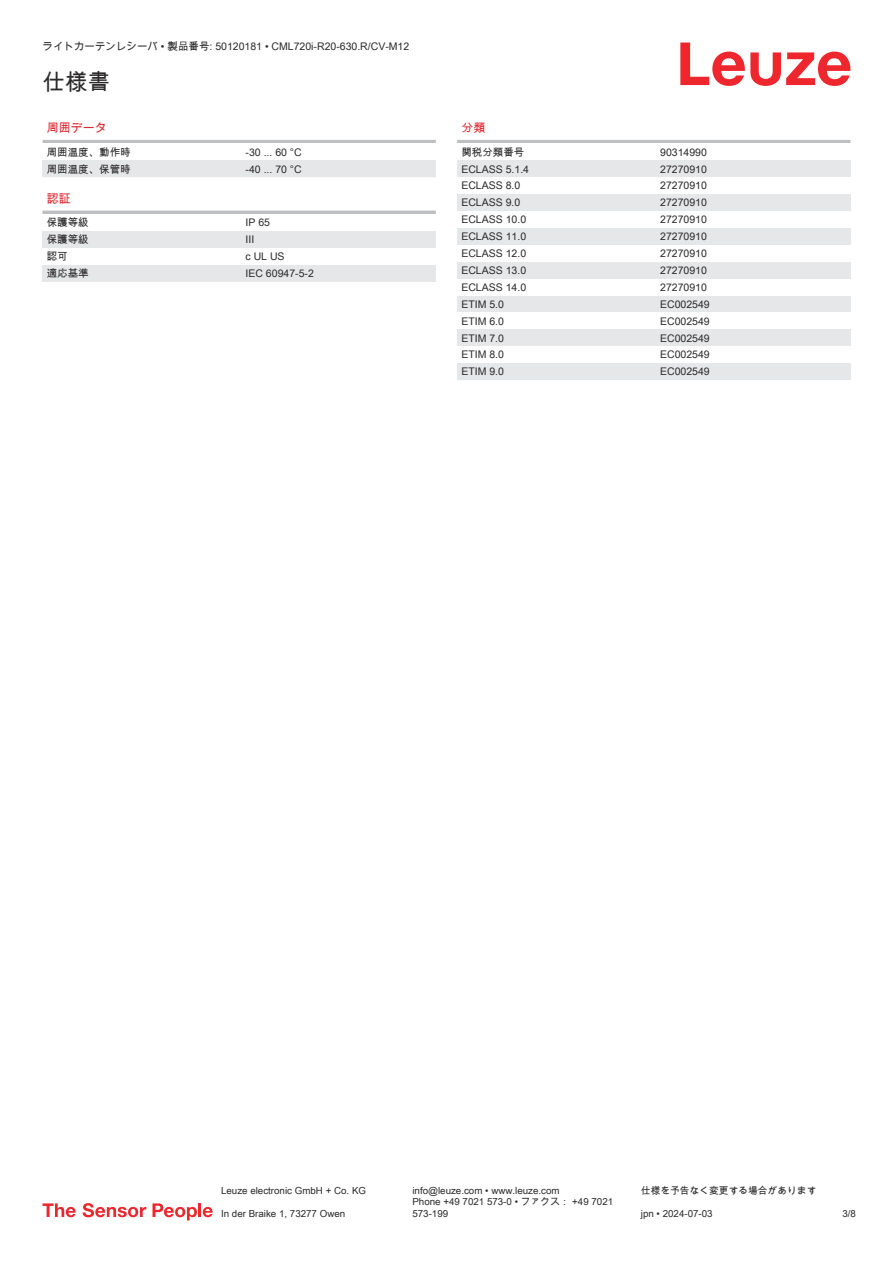
<style>
.page{position:relative;width:893px;height:1263px;background:#fff}
.page>*{position:absolute;margin:0;border:0;box-sizing:border-box;transform-origin:0 0}
.t1{font:22.5px "Arial Unicode MS";color:#2b292a}
.t2{font:12px "Arial Unicode MS";color:#db2a30}
.t3{font:10.5px "Arial Unicode MS";color:#2b292a}
.t4{font:9.75px/11.7px "Arial Unicode MS";color:#2b292a}
</style>
<div class="page">
<svg style="left:680px;top:43px;width:170px;height:43px"></svg>
<hr style="left:43px;top:140px;width:393px;height:3px;background:#bdbfc1">
<div style="left:43px;top:160px;width:199px;height:17px;background:#e6e7e9"></div>
<div style="left:242px;top:160px;width:194px;height:17px;background:#e6e7e9"></div>
<hr style="left:43px;top:211px;width:393px;height:3px;background:#bdbfc1">
<div style="left:43px;top:231px;width:199px;height:17px;background:#e6e7e9"></div>
<div style="left:242px;top:231px;width:194px;height:17px;background:#e6e7e9"></div>
<div style="left:43px;top:265px;width:199px;height:17px;background:#e6e7e9"></div>
<div style="left:242px;top:265px;width:194px;height:17px;background:#e6e7e9"></div>
<hr style="left:457px;top:140px;width:393px;height:3px;background:#bdbfc1">
<div style="left:457px;top:160px;width:200px;height:17px;background:#e6e7e9"></div>
<div style="left:657px;top:160px;width:193px;height:17px;background:#e6e7e9"></div>
<div style="left:457px;top:194px;width:200px;height:17px;background:#e6e7e9"></div>
<div style="left:657px;top:194px;width:193px;height:17px;background:#e6e7e9"></div>
<div style="left:457px;top:228px;width:200px;height:17px;background:#e6e7e9"></div>
<div style="left:657px;top:228px;width:193px;height:17px;background:#e6e7e9"></div>
<div style="left:457px;top:262px;width:200px;height:17px;background:#e6e7e9"></div>
<div style="left:657px;top:262px;width:193px;height:17px;background:#e6e7e9"></div>
<div style="left:457px;top:296px;width:200px;height:16px;background:#e6e7e9"></div>
<div style="left:657px;top:296px;width:193px;height:16px;background:#e6e7e9"></div>
<div style="left:457px;top:329px;width:200px;height:17px;background:#e6e7e9"></div>
<div style="left:657px;top:329px;width:193px;height:17px;background:#e6e7e9"></div>
<div style="left:457px;top:363px;width:200px;height:17px;background:#e6e7e9"></div>
<div style="left:657px;top:363px;width:193px;height:17px;background:#e6e7e9"></div>
<svg style="left:43px;top:1203px;width:33px;height:14px"></svg>
<svg style="left:83px;top:1203px;width:63px;height:14px"></svg>
<svg style="left:153px;top:1203px;width:44px;height:17px"></svg>
<hr style="left:198px;top:1203px;width:3px;height:14px;background:#ed272d">
<svg style="left:203px;top:1207px;width:10px;height:10px"></svg>
<p class="t3" style="left:43px;top:39px;width:368px">ライトカーテンレシーバ • 製品番号: 50120181 • CML720i-R20-630.R/CV-M12</p>
<h1 class="t1" style="left:43px;top:66px;width:69px">仕様書</h1>
<p class="t2" style="left:47px;top:119px;width:61px">周囲データ</p>
<p class="t3" style="left:47px;top:144px;width:85px">周囲温度、動作時</p>
<p class="t3" style="left:246px;top:144px;width:58px">-30 ... 60 °C</p>
<p class="t3" style="left:47px;top:161px;width:85px">周囲温度、保管時</p>
<p class="t3" style="left:246px;top:161px;width:58px">-40 ... 70 °C</p>
<p class="t2" style="left:47px;top:190px;width:25px">認証</p>
<p class="t3" style="left:47px;top:215px;width:43px">保護等級</p>
<p class="t3" style="left:246px;top:215px;width:26px">IP 65</p>
<p class="t3" style="left:47px;top:232px;width:43px">保護等級</p>
<p class="t3" style="left:246px;top:233px;width:10px">III</p>
<p class="t3" style="left:47px;top:249px;width:22px">認可</p>
<p class="t3" style="left:246px;top:249px;width:41px">c UL US</p>
<p class="t3" style="left:47px;top:266px;width:43px">適応基準</p>
<p class="t3" style="left:246px;top:266px;width:70px">IEC 60947-5-2</p>
<p class="t2" style="left:461px;top:119px;width:25px">分類</p>
<p class="t3" style="left:461px;top:144px;width:64px">関税分類番号</p>
<p class="t3" style="left:660px;top:144px;width:48px">90314990</p>
<p class="t3" style="left:461px;top:161px;width:69px">ECLASS 5.1.4</p>
<p class="t3" style="left:660px;top:161px;width:48px">27270910</p>
<p class="t3" style="left:461px;top:178px;width:60px">ECLASS 8.0</p>
<p class="t3" style="left:660px;top:178px;width:48px">27270910</p>
<p class="t3" style="left:461px;top:195px;width:60px">ECLASS 9.0</p>
<p class="t3" style="left:660px;top:195px;width:48px">27270910</p>
<p class="t3" style="left:461px;top:212px;width:66px">ECLASS 10.0</p>
<p class="t3" style="left:660px;top:212px;width:48px">27270910</p>
<p class="t3" style="left:461px;top:229px;width:66px">ECLASS 11.0</p>
<p class="t3" style="left:660px;top:229px;width:48px">27270910</p>
<p class="t3" style="left:461px;top:246px;width:66px">ECLASS 12.0</p>
<p class="t3" style="left:660px;top:246px;width:48px">27270910</p>
<p class="t3" style="left:461px;top:263px;width:66px">ECLASS 13.0</p>
<p class="t3" style="left:660px;top:263px;width:48px">27270910</p>
<p class="t3" style="left:461px;top:280px;width:66px">ECLASS 14.0</p>
<p class="t3" style="left:660px;top:280px;width:48px">27270910</p>
<p class="t3" style="left:461px;top:296px;width:44px">ETIM 5.0</p>
<p class="t3" style="left:660px;top:296px;width:51px">EC002549</p>
<p class="t3" style="left:461px;top:313px;width:44px">ETIM 6.0</p>
<p class="t3" style="left:660px;top:313px;width:51px">EC002549</p>
<p class="t3" style="left:461px;top:330px;width:44px">ETIM 7.0</p>
<p class="t3" style="left:660px;top:330px;width:51px">EC002549</p>
<p class="t3" style="left:461px;top:347px;width:44px">ETIM 8.0</p>
<p class="t3" style="left:660px;top:347px;width:51px">EC002549</p>
<p class="t3" style="left:461px;top:364px;width:44px">ETIM 9.0</p>
<p class="t3" style="left:660px;top:364px;width:51px">EC002549</p>
<p class="t4" style="left:221px;top:1184px;width:146px">Leuze electronic GmbH + Co. KG</p>
<p class="t4" style="left:412px;top:1184px;width:149px">info@leuze.com • www.leuze.com</p>
<p class="t4" style="left:641px;top:1184px;width:177px">仕様を予告なく変更する場合があります</p>
<p class="t4" style="left:221px;top:1207px;width:126px">In der Braike 1, 73277 Owen</p>
<p class="t4" style="left:412px;top:1196px;width:202px">Phone +49 7021 573-0 • ファクス： +49 7021<br>573-199</p>
<p class="t4" style="left:641px;top:1207px;width:73px">jpn • 2024-07-03</p>
<p class="t4" style="left:842px;top:1207px;width:15px">3/8</p>
</div>
